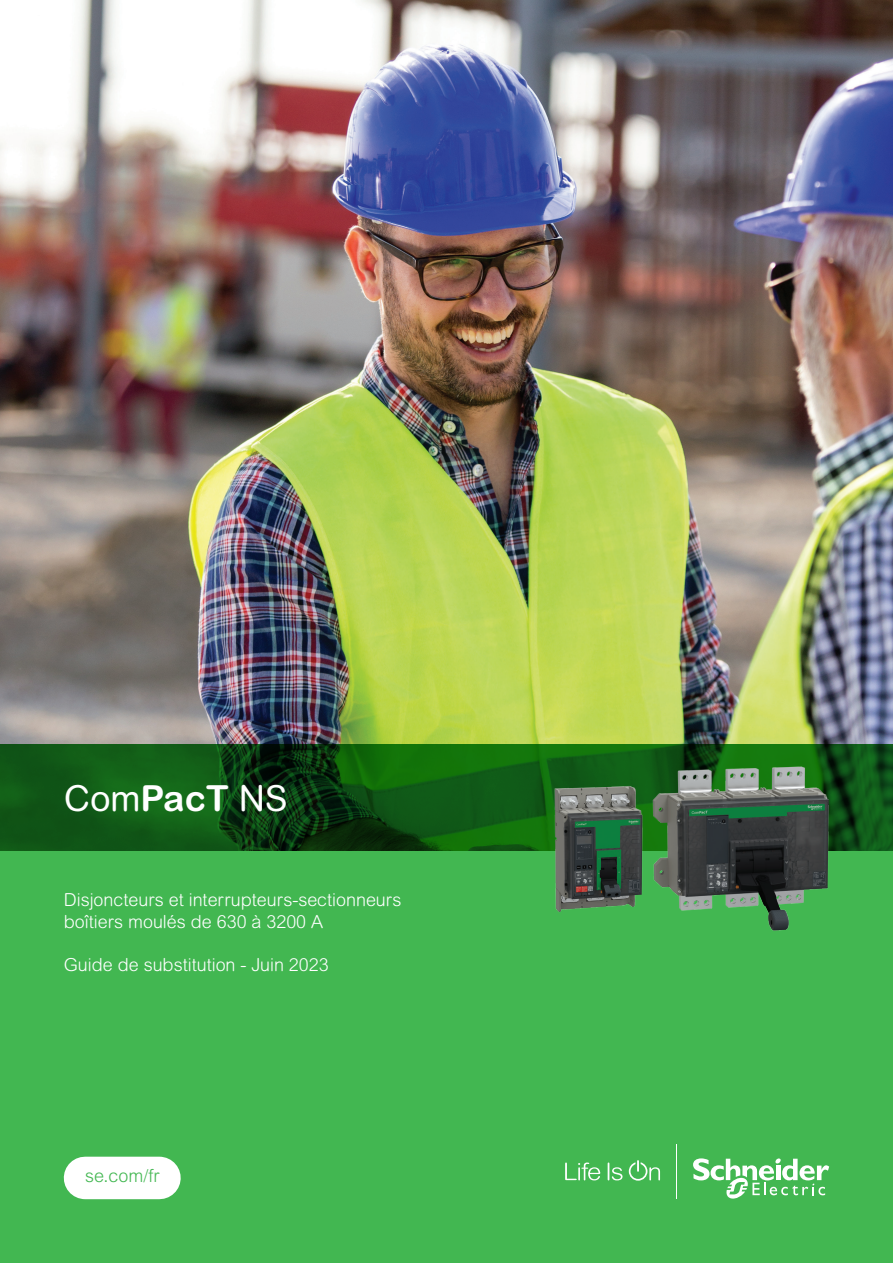
<style>
.page{position:relative;width:893px;height:1263px;background:#fff}
.page>*{position:absolute;margin:0;border:0;box-sizing:border-box;transform-origin:0 0}
.t1{font:36px "Arial Rounded MT Pro";color:#fff}
.t2{font:300 18px/21.6px "Arial Rounded MT Pro";color:#fff}
.t3{font:300 18px "Arial MT Std";color:#42b751}
.s1{font-weight:700}
</style>
<div class="page">
<div style="left:0;top:850px;width:893px;height:413px;background:#42b751"></div>
<div style="left:85px;top:1157px;width:74px;height:42px;background:#fff"></div>
<img style="left:0;top:0;width:893px;height:744px">
<svg style="left:0;top:744px;width:893px;height:106px;background:#0f5313"></svg>
<svg style="left:565px;top:1162px;width:35px;height:18px"></svg>
<svg style="left:608px;top:1162px;width:14px;height:18px"></svg>
<svg style="left:629px;top:1160px;width:31px;height:21px"></svg>
<svg style="left:693px;top:1158px;width:136px;height:41px"></svg>
<hr style="left:676px;top:1144px;width:1px;height:55px;background:#fff">
<img style="left:644px;top:750px;width:196px;height:181px">
<img style="left:530px;top:780px;width:138px;height:138px">
<h1 class="t1" style="left:64px;top:777px;width:226px">Com<span class="s1">PacT</span> NS</h1>
<p class="t2" style="left:64px;top:890px;width:339px">Disjoncteurs et interrupteurs-sectionneurs boîtiers moulés de 630 à 3200 A</p>
<p class="t2" style="left:64px;top:955px;width:266px">Guide de substitution - Juin 2023</p>
<p class="t3" style="left:85px;top:1166px;width:76px">se.com/fr</p>
</div>
